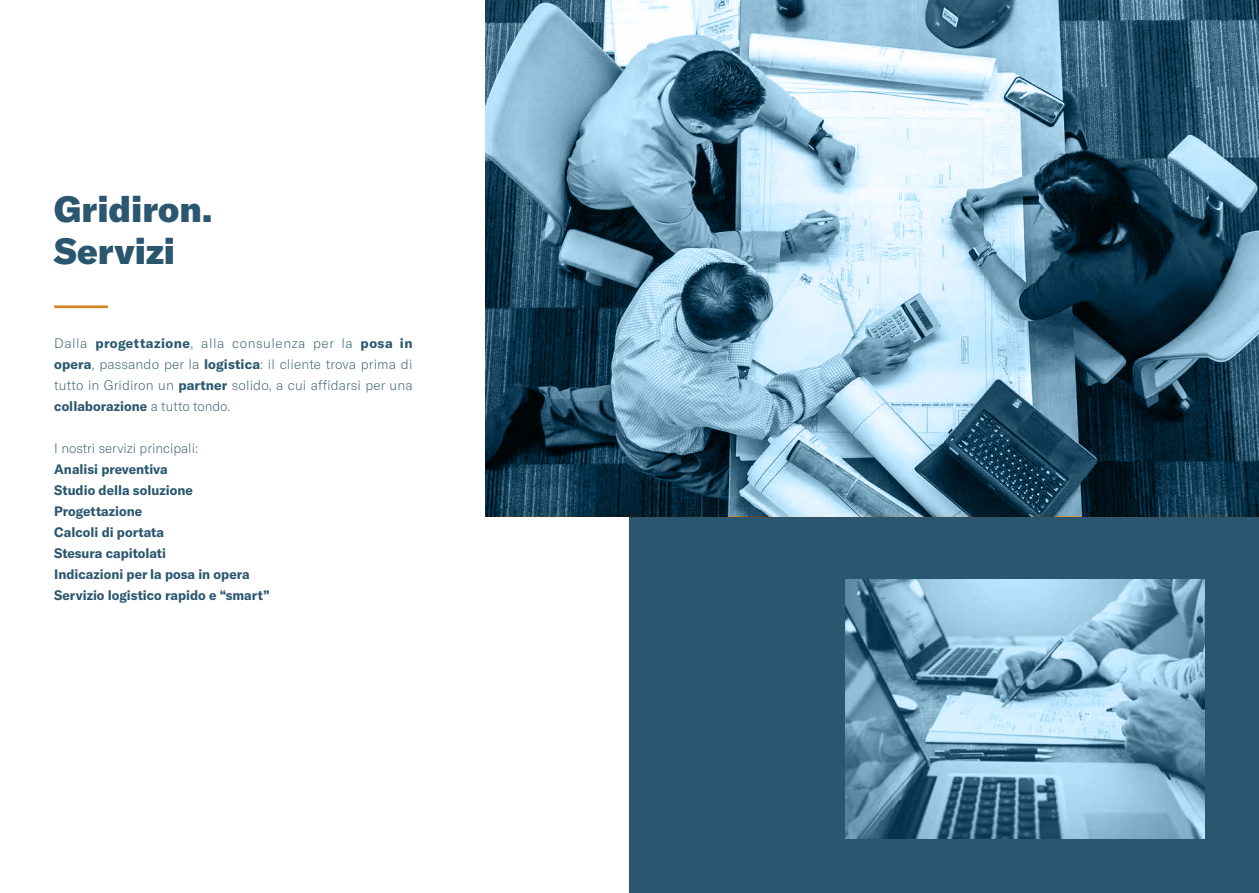
<style>
.page{position:relative;width:1259px;height:893px;background:#fff}
.page>*{position:absolute;margin:0;border:0;box-sizing:border-box;transform-origin:0 0}
.t1{font:900 36px/42px "GT America";color:#2a576f}
.t2{font:100 13.5px/21px "GT America";letter-spacing:.005em;color:#2a576f;text-align:justify}
.t3{font:700 13.5px/21px "GT America";color:#2a576f}
.s1{font-weight:700}
</style>
<div class="page">
<div style="left:629px;top:0;width:630px;height:893px;background:#2a576f"></div>
<hr style="left:54px;top:305px;width:54px;height:3px;background:#d48625">
<svg style="left:485px;top:0;width:774px;height:516px;background:#658a9d"></svg>
<svg style="left:845px;top:579px;width:360px;height:260px;background:#7aa5bd"></svg>
<h1 class="t1" style="left:54px;top:187px;width:160px">Gridiron.<br>Servizi</h1>
<p class="t2" style="left:54px;top:333px;width:360px">Dalla <span class="s1">progettazione</span>, alla consulenza per la <span class="s1">posa in opera</span>, passando per la <span class="s1">logistica</span>: il cliente trova prima di tutto in Gridiron un <span class="s1">partner</span> solido, a cui affidarsi per una <span class="s1">collaborazione</span> a tutto tondo.</p>
<p class="t2" style="left:54px;top:438px;width:145px">I nostri servizi principali:</p>
<p class="t3" style="left:54px;top:459px;width:217px">Analisi preventiva<br>Studio della soluzione<br>Progettazione<br>Calcoli di portata<br>Stesura capitolati<br>Indicazioni per la posa in opera<br>Servizio logistico rapido e “smart”</p>
</div>
